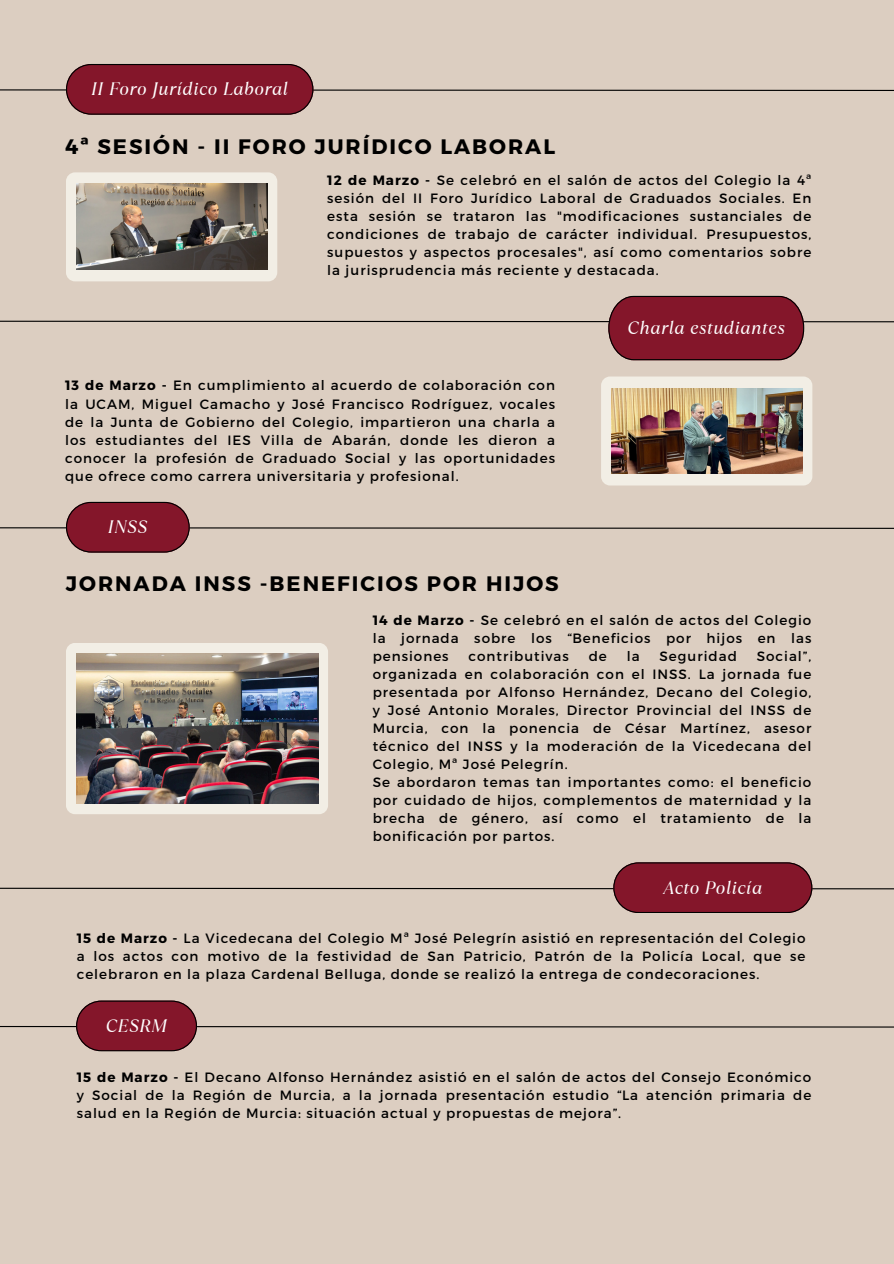
<style>
.page{position:relative;width:894px;height:1264px;background:#fff}
.page>*{position:absolute;margin:0;border:0;box-sizing:border-box;transform-origin:0 0}
.t1{font:700 21px "Montserrat";letter-spacing:.095em;color:#000}
.t2{font:italic 18px "TT Ramillas";letter-spacing:.025em;color:#fff}
.t3{font:13.5px/18px "Montserrat";letter-spacing:.075em;color:#000;text-align:justify}
.s1{font-weight:700}
</style>
<div class="page">
<div style="left:0;top:0;width:893px;height:1263px;background:#dccec1"></div>
<svg style="left:0;top:64px;width:893px;height:51px"></svg>
<svg style="left:0;top:296px;width:893px;height:64px"></svg>
<svg style="left:0;top:502px;width:893px;height:50px"></svg>
<svg style="left:0;top:862px;width:893px;height:51px"></svg>
<div style="left:66px;top:172px;width:211px;height:109px;background:#f2eee5;border-radius:9px"></div>
<img style="left:77px;top:184px;width:190px;height:85px">
<div style="left:601px;top:376px;width:211px;height:109px;background:#f2eee5;border-radius:9px"></div>
<img style="left:611px;top:388px;width:190px;height:85px">
<div style="left:66px;top:643px;width:262px;height:171px;background:#f2eee5;border-radius:9px"></div>
<img style="left:76px;top:653px;width:242px;height:150px">
<svg style="left:0;top:1000px;width:893px;height:51px"></svg>
<h3 class="t2" style="left:91px;top:77px;width:198px">II Foro Jurídico Laboral</h3>
<h3 class="t1" style="left:65px;top:133px;width:491px">4ª SESIÓN - II FORO JURÍDICO LABORAL</h3>
<p class="t3" style="left:327px;top:170px;width:485px"><span class="s1">12 de Marzo -</span> Se celebró en el salón de actos del Colegio la 4ª sesión del II Foro Jurídico Laboral de Graduados Sociales. En esta sesión se trataron las "modificaciones sustanciales de condiciones de trabajo de carácter individual. Presupuestos, supuestos y aspectos procesales", así como comentarios sobre la jurisprudencia más reciente y destacada.</p>
<h3 class="t3" style="left:65px;top:376px;width:491px"><span class="s1">13 de Marzo -</span> En cumplimiento al acuerdo de colaboración con la UCAM, Miguel Camacho y José Francisco Rodríguez, vocales de la Junta de Gobierno del Colegio, impartieron una charla a los estudiantes del IES Villa de Abarán, donde les dieron a conocer la profesión de Graduado Social y las oportunidades que ofrece como carrera universitaria y profesional.</h3>
<p class="t2" style="left:108px;top:514px;width:41px">INSS</p>
<p class="t1" style="left:66px;top:570px;width:494px">JORNADA INSS -BENEFICIOS POR HIJOS</p>
<h1 class="t2" style="left:627px;top:315px;width:159px">Charla estudiantes</h1>
<h2 class="t3" style="left:372px;top:610px;width:440px"><span class="s1">14 de Marzo -</span> Se celebró en el salón de actos del Colegio la jornada sobre los “Beneficios por hijos en las pensiones</h2>
<h2 class="t3" style="left:372px;top:646px;width:440px;text-indent:384px">Social”, organizada en colaboración con el INSS. La jornada fue presentada por Alfonso Hernández, Decano del Colegio, y José Antonio Morales, Director Provincial del INSS de Murcia, con la ponencia de César Martínez, asesor técnico del INSS y la moderación de la Vicedecana del Colegio, Mª José Pelegrín.</h2>
<h1 class="t3" style="left:372px;top:772px;width:440px">Se abordaron temas tan importantes como: el beneficio por cuidado de hijos, complementos de maternidad y la brecha de género, así como el tratamiento de la bonificación por partos.</h1>
<p class="t2" style="left:663px;top:875px;width:100px">Acto Policía</p>
<p class="t3" style="left:77px;top:928px;width:730px"><span class="s1">15 de Marzo -</span> La Vicedecana del Colegio Mª José Pelegrín asistió en representación del Colegio a los actos con motivo de la festividad de San Patricio, Patrón de la Policía Local, que se celebraron en la plaza Cardenal Belluga, donde se realizó la entrega de condecoraciones.</p>
<h2 class="t3" style="left:468px;top:646px;width:102px">contributivas</h2>
<h2 class="t3" style="left:588px;top:646px;width:20px">de</h2>
<h2 class="t3" style="left:626px;top:646px;width:14px">la</h2>
<h2 class="t3" style="left:659px;top:646px;width:79px">Seguridad</h2>
<h2 class="t2" style="left:106px;top:1013px;width:63px">CESRM</h2>
<p class="t3" style="left:77px;top:1067px;width:736px"><span class="s1">15 de Marzo -</span> El Decano Alfonso Hernández asistió en el salón de actos del Consejo Económico y Social de la Región de Murcia, a la jornada presentación estudio “La atención primaria de salud en la Región de Murcia: situación actual y propuestas de mejora”.</p>
</div>
